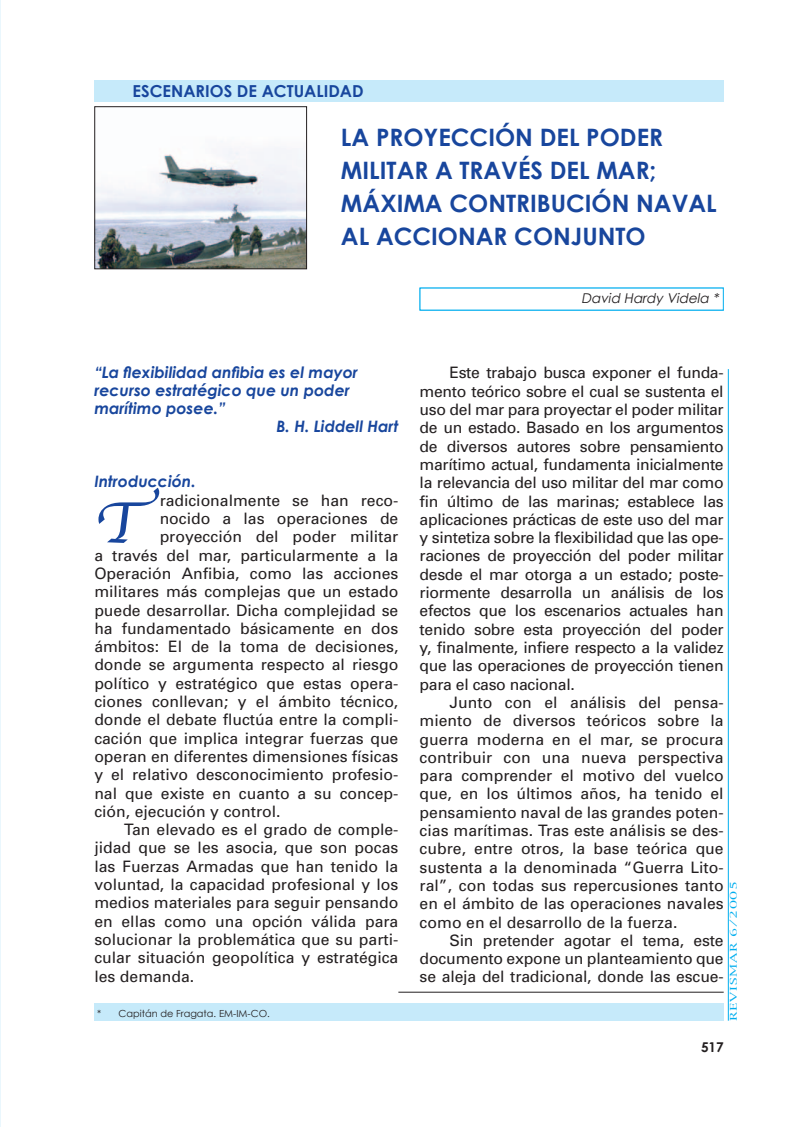
<style>
.page{position:relative;width:807px;height:1127px;background:#fff}
.page>*{position:absolute;margin:0;border:0;box-sizing:border-box;transform-origin:0 0}
.t1{font:60.75px "Apple Chancery";color:#18469d;scale:1.15 1}
.t2{font:700 24px/33px "Century Gothic";color:#18469d}
.t3{font:700 16.5px "Century Gothic";color:#18469d}
.t4{font:15.75px/18.3px "Univers";color:#231f20;text-align:justify}
.t5{font:italic 700 15.75px "Century Gothic";color:#18469d}
.t6{font:italic 13.5px "Century Gothic";color:#231f20}
.t7{font:700 13.5px "Century Gothic";color:#231f20}
.t8{font:9.75px "Century Gothic";color:#231f20}
.t9{font:9px "New York";letter-spacing:.05em;color:#00aeef;scale:1.5 1}
</style>
<div class="page">
<div style="left:94px;top:1003px;width:630px;height:17px;background:#c6eafa"></div>
<hr style="left:728px;top:369px;width:1px;height:651px;background:#00aeef">
<hr style="left:398px;top:992px;width:326px;height:1px;background:#231f20">
<hr style="left:0;top:0;width:1px;height:1127px;background:#eaf7fd">
<img style="left:96px;top:141px;width:209px;height:126px">
<div style="left:94px;top:106px;width:213px;height:163px;border:1px solid #231f20"></div>
<div style="left:94px;top:81px;width:630px;height:21px;background:#c6eafa"></div>
<p class="t3" style="left:133px;top:81px;width:232px">ESCENARIOS DE ACTUALIDAD</p>
<h2 class="t2" style="left:341px;top:120px;width:377px">LA PROYECCIÓN DEL PODER<br>MILITAR A TRAVÉS DEL MAR;<br>MÁXIMA CONTRIBUCIÓN NAVAL<br>AL ACCIONAR CONJUNTO</h2>
<p class="t6" style="left:581px;top:290px;width:142px">David Hardy Videla *</p>
<p class="t5" style="left:94px;top:362px;width:265px">“La flexibilidad anfibia es el mayor</p>
<p class="t5" style="left:94px;top:380px;width:257px">recurso estratégico que un poder</p>
<p class="t5" style="left:94px;top:398px;width:133px">marítimo posee.”</p>
<p class="t5" style="left:276px;top:417px;width:123px">B. H. Liddell Hart</p>
<p class="t5" style="left:94px;top:471px;width:103px">Introducción.</p>
<h1 class="t1" style="left:94px;top:474px;width:48px">T</h1>
<p class="t4" style="left:160px;top:491px;width:240px">radicionalmente se han reco-</p>
<p class="t4" style="left:160px;top:509px;width:240px">nocido a las operaciones de</p>
<p class="t4" style="left:160px;top:528px;width:240px">proyección del poder militar</p>
<p class="t4" style="left:94px;top:546px;width:305px">a través del mar, particularmente a la</p>
<p class="t4" style="left:94px;top:564px;width:305px">Operación Anfibia, como las acciones</p>
<p class="t4" style="left:94px;top:583px;width:306px">militares más complejas que un estado</p>
<p class="t4" style="left:94px;top:601px;width:306px">puede desarrollar. Dicha complejidad se</p>
<p class="t4" style="left:94px;top:619px;width:305px">ha fundamentado básicamente en dos</p>
<p class="t4" style="left:94px;top:637px;width:306px">ámbitos: El de la toma de decisiones,</p>
<p class="t4" style="left:94px;top:656px;width:306px">donde se argumenta respecto al riesgo</p>
<p class="t4" style="left:94px;top:674px;width:306px">político y estratégico que estas opera-</p>
<p class="t4" style="left:94px;top:692px;width:305px">ciones conllevan; y el ámbito técnico,</p>
<p class="t4" style="left:94px;top:711px;width:306px">donde el debate fluctúa entre la compli-</p>
<p class="t4" style="left:94px;top:729px;width:306px">cación que implica integrar fuerzas que</p>
<p class="t4" style="left:94px;top:747px;width:305px">operan en diferentes dimensiones físicas</p>
<p class="t4" style="left:94px;top:766px;width:306px">y el relativo desconocimiento profesio-</p>
<p class="t4" style="left:94px;top:784px;width:306px">nal que existe en cuanto a su concep-</p>
<p class="t4" style="left:94px;top:802px;width:188px">ción, ejecución y control.</p>
<p class="t4" style="left:124px;top:820px;width:276px">Tan elevado es el grado de comple-</p>
<p class="t4" style="left:94px;top:839px;width:305px">jidad que se les asocia, que son pocas</p>
<p class="t4" style="left:94px;top:857px;width:306px">las Fuerzas Armadas que han tenido la</p>
<p class="t4" style="left:94px;top:875px;width:306px">voluntad, la capacidad profesional y los</p>
<p class="t4" style="left:94px;top:894px;width:306px">medios materiales para seguir pensando</p>
<p class="t4" style="left:94px;top:912px;width:306px">en ellas como una opción válida para</p>
<p class="t4" style="left:94px;top:930px;width:306px">solucionar la problemática que su parti-</p>
<p class="t4" style="left:94px;top:949px;width:306px">cular situación geopolítica y estratégica</p>
<p class="t4" style="left:94px;top:967px;width:101px">les demanda.</p>
<p class="t8" style="left:97px;top:1007px;width:174px">* Capitán de Fragata. EM-IM-CO.</p>
<p class="t4" style="left:420px;top:364px;width:306px;text-indent:30px">Este trabajo busca exponer el funda&shy;mento teórico sobre el cual se sustenta el uso del mar para proyectar el poder militar de un estado. Basado en los argumentos de diversos autores sobre pensamiento marítimo actual, fundamenta inicialmente la relevancia del uso militar del mar como fin último de las marinas; establece las aplicaciones prácticas de este uso del mar y sintetiza sobre la flexibilidad que las ope&shy;raciones de proyección del poder militar desde el mar otorga a un estado; poste&shy;riormente desarrolla un análisis de los efectos que los escenarios actuales han tenido sobre esta proyección del poder y, finalmente, infiere respecto a la validez que las operaciones de proyección tienen para el caso nacional.</p>
<p class="t4" style="left:420px;top:693px;width:306px;text-indent:30px">Junto con el análisis del pensa&shy;miento de diversos teóricos sobre la guerra moderna en el mar, se procura contribuir con una nueva perspectiva para comprender el motivo del vuelco que, en los últimos años, ha tenido el pensamiento naval de las grandes poten&shy;cias marítimas. Tras este análisis se des&shy;cubre, entre otros, la base teórica que sustenta a la denominada “Guerra Lito&shy;ral”, con todas sus repercusiones tanto en el ámbito de las operaciones navales como en el desarrollo de la fuerza.</p>
<p class="t4" style="left:420px;top:931px;width:306px;text-indent:30px">Sin pretender agotar el tema, este documento expone un planteamiento que se aleja del tradicional, donde las escue-</p>
<p class="t9" style="left:728px;top:1020px;width:95px;rotate:-90deg">REVISMAR 6/2005</p>
<p class="t7" style="left:701px;top:1038px;width:24px">517</p>
</div>
